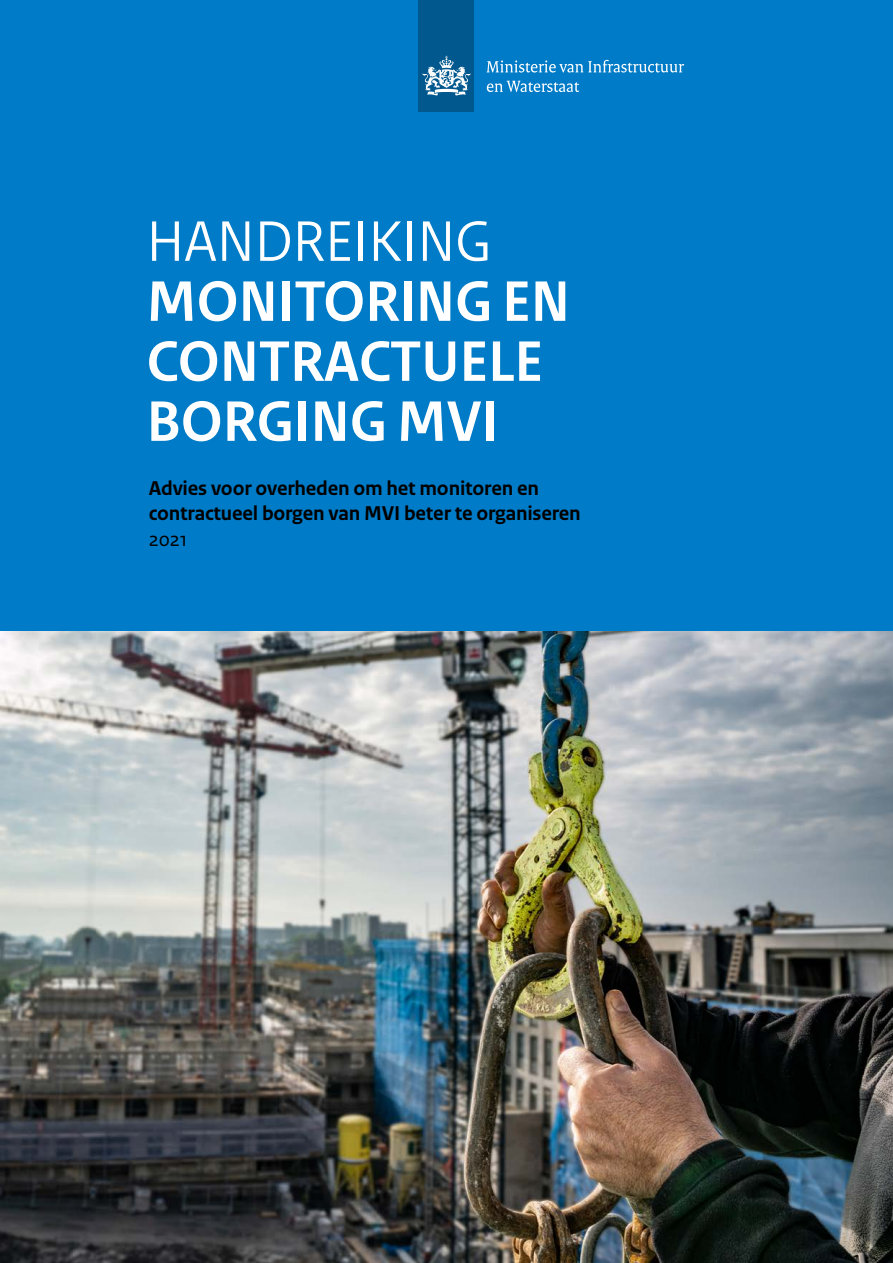
<style>
.page{position:relative;width:893px;height:1263px;background:#fff}
.page>*{position:absolute;margin:0;border:0;box-sizing:border-box;transform-origin:0 0}
.t1{font:700 60px/60px "Rijksoverheid Sans Heading";color:#fff}
.t2{font:60px "Rijksoverheid Sans Heading";color:#fff}
.t3{font:700 21px "Rijksoverheid Sans Text";letter-spacing:-.01em;color:#000}
.t4{font:21px "Rijksoverheid Sans Text";color:#000}
</style>
<div class="page">
<div style="left:0;top:0;width:893px;height:631px;background:#007bc7"></div>
<div style="left:419px;top:0;width:55px;height:111px;background:#00588e"></div>
<svg style="left:423px;top:56px;width:47px;height:40px"></svg>
<svg style="left:486px;top:60px;width:198px;height:13px"></svg>
<svg style="left:487px;top:81px;width:92px;height:11px"></svg>
<img style="left:0;top:631px;width:893px;height:632px">
<p class="t2" style="left:147px;top:207px;width:347px">HANDREIKING</p>
<p class="t1" style="left:147px;top:273px;width:425px">MONITORING EN<br>CONTRACTUELE</p>
<p class="t1" style="left:147px;top:393px;width:353px">BORGING MVI</p>
<p class="t3" style="left:149px;top:476px;width:392px">Advies voor overheden om het monitoren en</p>
<p class="t3" style="left:149px;top:501px;width:434px">contractueel borgen van MVI beter te organiseren</p>
<p class="t4" style="left:149px;top:527px;width:40px">2021</p>
</div>
